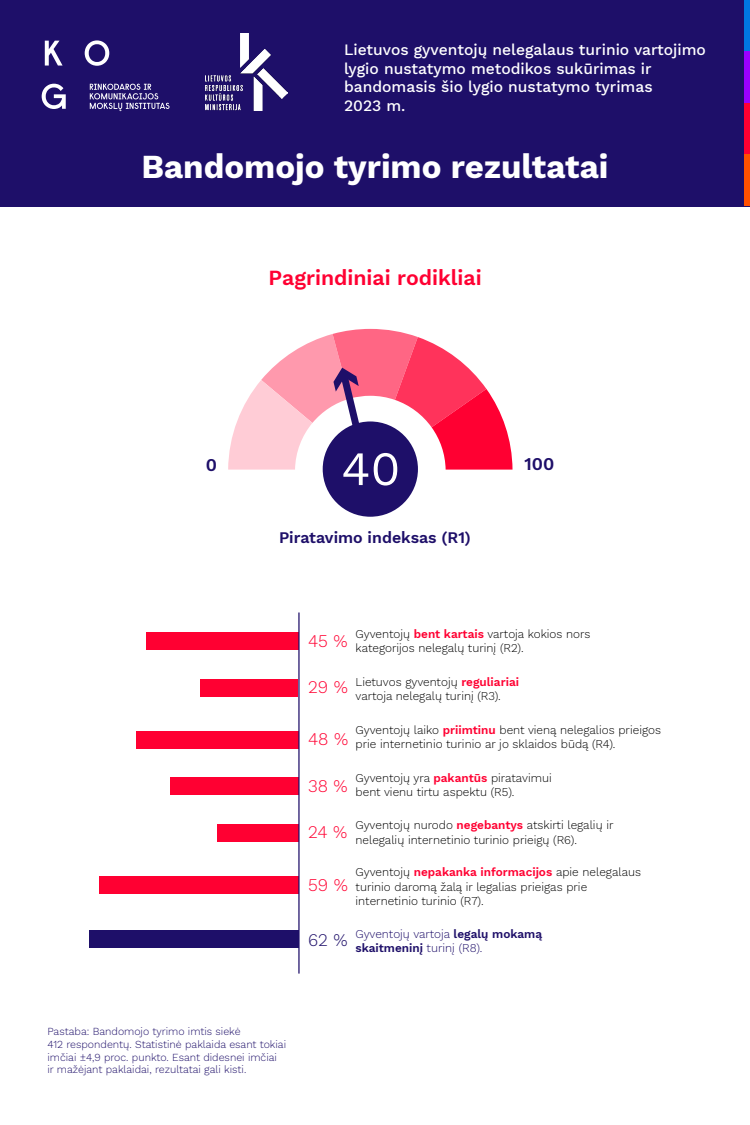
<style>
.page{position:relative;width:750px;height:1125px;background:#fff}
.page>*{position:absolute;margin:0;border:0;box-sizing:border-box;transform-origin:0 0}
.t1{font:700 33.06px "Work Sans";color:#fff}
.t2{font:600 21.25px "Work Sans";color:#ff0032}
.t3{font:600 17.69px "Work Sans";color:#1e0f69}
.t4{font:300 17.5px "Work Sans";color:#ff0032}
.t5{font:300 17.5px "Work Sans";color:#1e0f69}
.t6{font:600 15.94px "Work Sans";color:#1e0f69}
.t7{font:500 15.62px/18.8px "Work Sans";color:#fff}
.t8{font:300 11.81px/14.2px "Work Sans";color:#000}
.t9{font:300 11.81px/14.2px "Work Sans";color:#1e0f69}
.t10{font:300 10.62px/12.8px "Work Sans";color:#1e0f69}
.s1{font-weight:600;color:#ff0032}
.s2{font-weight:600}
</style>
<div class="page">
<div style="left:0;top:0;width:750px;height:206px;background:#1e0f69"></div>
<svg style="left:42px;top:40px;width:128px;height:71px"></svg>
<img style="left:206px;top:34px;width:81px;height:76px">
<div style="left:744px;top:0;width:6px;height:51px;background:#0078e1"></div>
<div style="left:744px;top:52px;width:6px;height:51px;background:#9b00ff"></div>
<div style="left:744px;top:103px;width:6px;height:52px;background:#ff0032"></div>
<div style="left:744px;top:154px;width:6px;height:52px;background:#ff5000"></div>
<div style="left:146px;top:632px;width:152px;height:18px;background:#ff0032"></div>
<div style="left:200px;top:679px;width:98px;height:18px;background:#ff0032"></div>
<div style="left:136px;top:731px;width:162px;height:17px;background:#ff0032"></div>
<div style="left:170px;top:777px;width:128px;height:18px;background:#ff0032"></div>
<div style="left:217px;top:824px;width:81px;height:18px;background:#ff0032"></div>
<div style="left:99px;top:876px;width:199px;height:18px;background:#ff0032"></div>
<div style="left:89px;top:930px;width:209px;height:18px;background:#1e0f69"></div>
<hr style="left:298px;top:613px;width:2px;height:361px;background:#1e0f69">
<div style="left:323px;top:421px;width:95px;height:96px;background:#1e0f69;border-radius:50%"></div>
<svg style="left:228px;top:329px;width:285px;height:176px"></svg>
<h3 class="t7" style="left:344px;top:40px;width:363px">Lietuvos gyventojų nelegalaus turinio vartojimo lygio nustatymo metodikos sukūrimas ir bandomasis šio lygio nustatymo tyrimas<br>2023 m.</h3>
<h1 class="t1" style="left:142px;top:141px;width:469px">Bandomojo tyrimo rezultatai</h1>
<h2 class="t2" style="left:268px;top:262px;width:215px">Pagrindiniai rodikliai</h2>
<h3 class="t3" style="left:206px;top:451px;width:13px">0</h3>
<h3 class="t3" style="left:525px;top:450px;width:31px">100</h3>
<h3 class="t6" style="left:279px;top:526px;width:193px">Piratavimo indeksas (R1)</h3>
<h3 class="t4" style="left:308px;top:627px;width:41px">45 %</h3>
<h3 class="t4" style="left:308px;top:674px;width:41px">29 %</h3>
<h3 class="t4" style="left:308px;top:725px;width:42px">48 %</h3>
<h3 class="t4" style="left:308px;top:772px;width:41px">38 %</h3>
<h3 class="t4" style="left:308px;top:819px;width:41px">24 %</h3>
<h3 class="t4" style="left:308px;top:871px;width:41px">59 %</h3>
<h3 class="t5" style="left:308px;top:927px;width:41px">62 %</h3>
<p class="t8" style="left:356px;top:627px;width:236px">Gyventojų <span class="s1">bent kartais</span> vartoja kokios nors kategorijos nelegalų turinį (R2).</p>
<p class="t8" style="left:356px;top:674px;width:165px">Lietuvos gyventojų <span class="s1">reguliariai </span>vartoja nelegalų turinį (R3).</p>
<p class="t8" style="left:356px;top:722px;width:307px">Gyventojų laiko <span class="s1">priimtinu</span> bent vieną nelegalios prieigos prie internetinio turinio ar jo sklaidos būdą (R4).</p>
<p class="t8" style="left:356px;top:770px;width:198px">Gyventojų yra <span class="s1">pakantūs</span> piratavimui bent vienu tirtu aspektu (R5).</p>
<p class="t8" style="left:356px;top:818px;width:259px">Gyventojų nurodo <span class="s1">negebantys</span> atskirti legalių ir nelegalių internetinio turinio prieigų (R6).</p>
<p class="t8" style="left:356px;top:865px;width:287px">Gyventojų <span class="s1">nepakanka informacijos</span> apie nelegalaus turinio daromą žalą ir legalias prieigas prie internetinio turinio (R7).</p>
<p class="t9" style="left:355px;top:926px;width:188px">Gyventojų vartoja <span class="s2">legalų mokamą skaitmeninį</span> turinį (R8).</p>
<p class="t10" style="left:47px;top:1025px;width:240px">Pastaba: Bandomojo tyrimo imtis siekė<br>412 respondentų. Statistinė paklaida esant tokiai imčiai ±4,9 proc. punkto. Esant didesnei imčiai ir mažėjant paklaidai, rezultatai gali kisti.</p>
</div>
